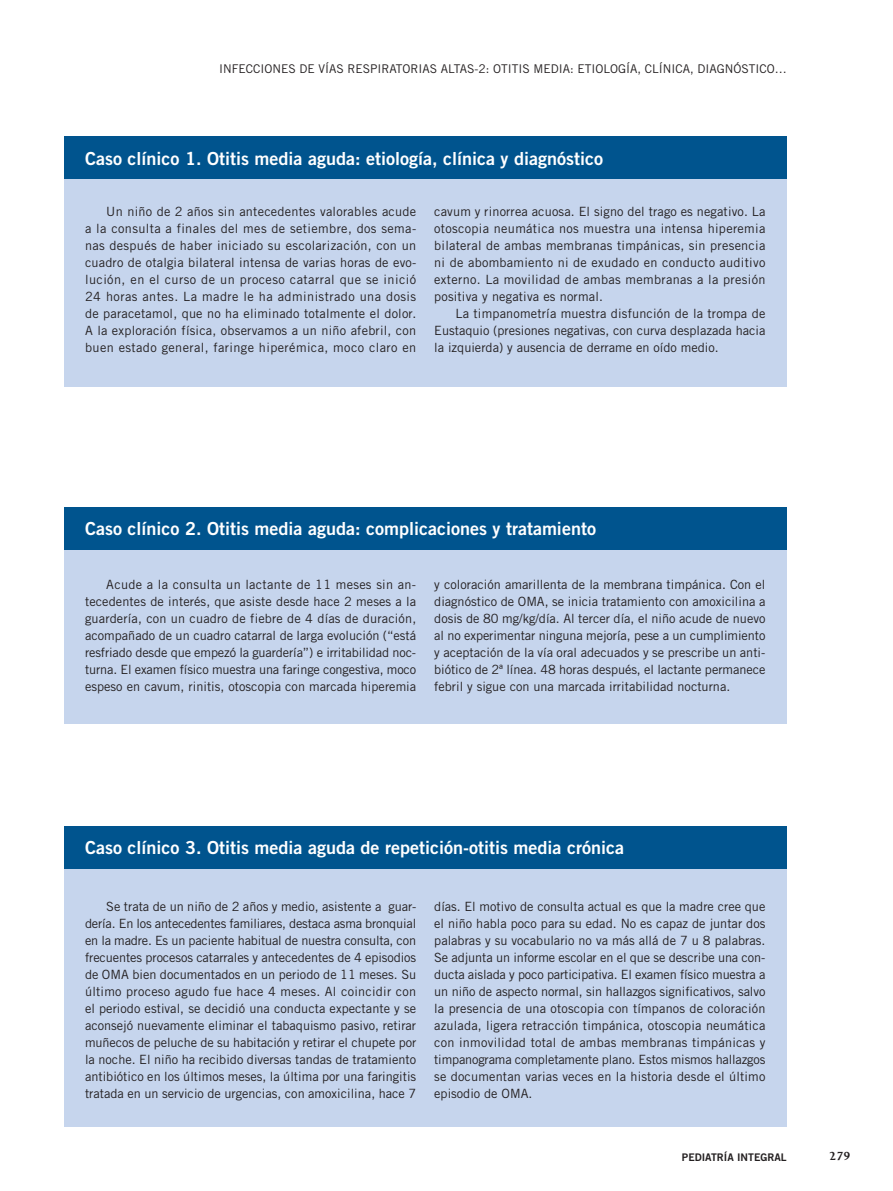
<style>
.page{position:relative;width:893px;height:1191px;background:#fff}
.page>*{position:absolute;margin:0;border:0;box-sizing:border-box;transform-origin:0 0}
.t1{font:18px "Trade Gothic Bold Two";color:#fff}
.t2{font:700 13.5px "Joanna MT Std";color:#231f20}
.t3{font:12.75px/17px "Trade Gothic";color:#231f20;text-align:justify}
.t4{font:12px "Trade Gothic";color:#231f20}
.t5{font:10.5px "Trade Gothic Bold Two";color:#231f20}
</style>
<div class="page">
<div style="left:64px;top:178px;width:723px;height:208px;background:#c6d5ed"></div>
<div style="left:64px;top:136px;width:723px;height:43px;background:#00548e"></div>
<div style="left:64px;top:549px;width:723px;height:174px;background:#c6d5ed"></div>
<div style="left:64px;top:507px;width:723px;height:42px;background:#00548e"></div>
<div style="left:64px;top:867px;width:723px;height:260px;background:#c6d5ed"></div>
<div style="left:64px;top:825px;width:723px;height:43px;background:#00548e"></div>
<p class="t4" style="left:219px;top:64px;width:569px">INFECCIONES DE VÍAS RESPIRATORIAS ALTAS-2: OTITIS MEDIA: ETIOLOGÍA, CLÍNICA, DIAGNÓSTICO…</p>
<h1 class="t1" style="left:85px;top:152px;width:519px">Caso clínico 1. Otitis media aguda: etiología, clínica y diagnóstico</h1>
<p class="t3" style="left:85px;top:204px;width:333px;text-indent:21px">Un niño de 2 años sin antecedentes valorables acude a la consulta a finales del mes de setiembre, dos sema&shy;nas después de haber iniciado su escolarización, con un cuadro de otalgia bilateral intensa de varias horas de evo&shy;lución, en el curso de un proceso catarral que se inició 24 horas antes. La madre le ha administrado una dosis de paracetamol, que no ha eliminado totalmente el dolor.<br>A la exploración física, observamos a un niño afebril, con buen estado general, faringe hiperémica, moco claro en</p>
<p class="t3" style="left:434px;top:204px;width:333px">cavum y rinorrea acuosa. El signo del trago es negativo. La otoscopia neumática nos muestra una intensa hiperemia bilateral de ambas membranas timpánicas, sin presencia ni de abombamiento ni de exudado en conducto auditivo externo. La movilidad de ambas membranas a la presión positiva y negativa es normal.</p>
<p class="t3" style="left:434px;top:306px;width:333px;text-indent:21px">La timpanometría muestra disfunción de la trompa de Eustaquio (presiones negativas, con curva desplazada hacia la izquierda) y ausencia de derrame en oído medio.</p>
<h1 class="t1" style="left:85px;top:522px;width:512px">Caso clínico 2. Otitis media aguda: complicaciones y tratamiento</h1>
<p class="t3" style="left:85px;top:577px;width:333px;text-indent:21px">Acude a la consulta un lactante de 11 meses sin an&shy;tecedentes de interés, que asiste desde hace 2 meses a la guardería, con un cuadro de fiebre de 4 días de duración, acompañado de un cuadro catarral de larga evolución (“está resfriado desde que empezó la guardería”) e irritabilidad noc&shy;turna. El examen físico muestra una faringe congestiva, moco espeso en cavum, rinitis, otoscopia con marcada hiperemia</p>
<p class="t3" style="left:434px;top:577px;width:333px">y coloración amarillenta de la membrana timpánica. Con el diagnóstico de OMA, se inicia tratamiento con amoxicilina a dosis de 80 mg/kg/día. Al tercer día, el niño acude de nuevo al no experimentar ninguna mejoría, pese a un cumplimiento y aceptación de la vía oral adecuados y se prescribe un anti&shy;biótico de 2ª línea. 48 horas después, el lactante permanece febril y sigue con una marcada irritabilidad nocturna.</p>
<h1 class="t1" style="left:85px;top:841px;width:540px">Caso clínico 3. Otitis media aguda de repetición-otitis media crónica</h1>
<p class="t3" style="left:85px;top:899px;width:333px;text-indent:21px">Se trata de un niño de 2 años y medio, asistente a guar&shy;dería. En los antecedentes familiares, destaca asma bronquial en la madre. Es un paciente habitual de nuestra consulta, con frecuentes procesos catarrales y antecedentes de 4 episodios de OMA bien documentados en un periodo de 11 meses. Su último proceso agudo fue hace 4 meses. Al coincidir con el periodo estival, se decidió una conducta expectante y se aconsejó nuevamente eliminar el tabaquismo pasivo, retirar muñecos de peluche de su habitación y retirar el chupete por la noche. El niño ha recibido diversas tandas de tratamiento antibiótico en los últimos meses, la última por una faringitis tratada en un servicio de urgencias, con amoxicilina, hace 7</p>
<p class="t3" style="left:434px;top:899px;width:333px">días. El motivo de consulta actual es que la madre cree que el niño habla poco para su edad. No es capaz de juntar dos palabras y su vocabulario no va más allá de 7 u 8 palabras.<br>Se adjunta un informe escolar en el que se describe una con&shy;ducta aislada y poco participativa. El examen físico muestra a un niño de aspecto normal, sin hallazgos significativos, salvo la presencia de una otoscopia con tímpanos de coloración azulada, ligera retracción timpánica, otoscopia neumática con inmovilidad total de ambas membranas timpánicas y timpanograma completamente plano. Estos mismos hallazgos se documentan varias veces en la historia desde el último episodio de OMA.</p>
<p class="t5" style="left:682px;top:1153px;width:106px">PEDIATRÍA INTEGRAL</p>
<p class="t2" style="left:829px;top:1151px;width:23px">279</p>
</div>
